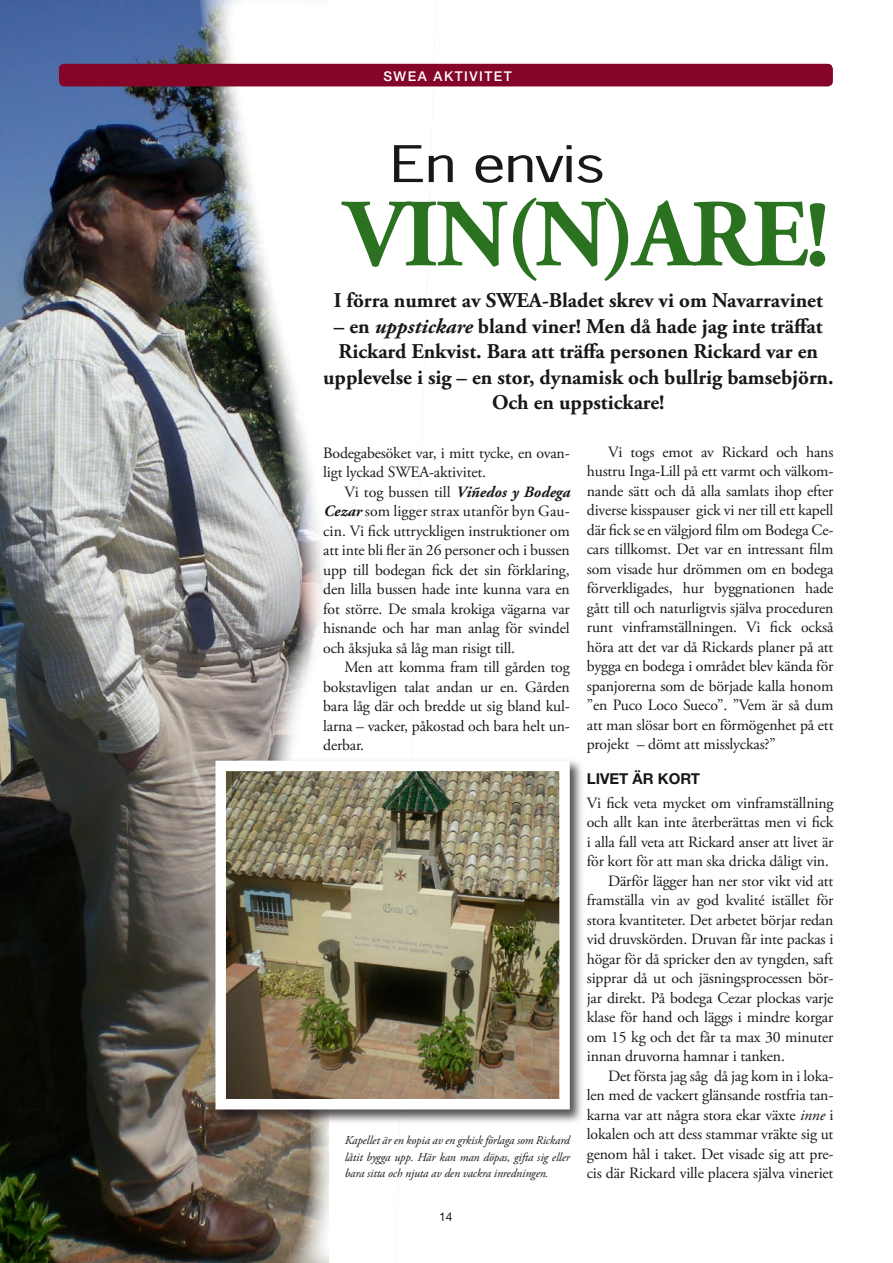
<style>
.page{position:relative;width:893px;height:1263px;background:#fff}
.page>*{position:absolute;margin:0;border:0;box-sizing:border-box;transform-origin:0 0}
.t1{font:700 96px "Adobe Garamond Pro";letter-spacing:-.03em;color:#2a7220}
.t2{font:700 21px/25.5px "Adobe Garamond Pro";color:#1a171b;text-align:center}
.t3{font:15.75px/19.5px "Adobe Garamond Pro";letter-spacing:-.01em;color:#1a171b;text-align:justify}
.t4{font:700 15px "Helvetica Neue";color:#1a171b}
.t5{font:500 13.5px "Helvetica Neue";letter-spacing:.11em;color:#fff}
.t6{font:italic 12px/16.5px "Adobe Garamond Pro";letter-spacing:-.01em;color:#1a171b;text-align:justify}
.t7{font:12px "Helvetica Neue";color:#1a171b}
.s1{font-style:italic}
.s2{font-family:"Adobe Garamond";font-weight:700;font-style:italic}
</style>
<div class="page">
<img style="left:0;top:0;width:195px;height:1263px">
<img style="left:195px;top:0;width:243px;height:1263px">
<div style="left:59px;top:64px;width:774px;height:22px;background:#840528;border-radius:5px"></div>
<div style="left:213px;top:758px;width:373px;height:367px;background:#1a171b;opacity:.75"></div>
<img style="left:226px;top:772px;width:333px;height:326px">
<div style="left:215px;top:761px;width:355px;height:348px;border:10px solid #fff"></div>
<img style="left:276px;top:136px;width:8px;height:1008px">
<svg style="left:394px;top:145px;width:208px;height:38px"></svg>
<p class="t5" style="left:383px;top:68px;width:130px">SWEA AKTIVITET</p>
<h1 class="t1" style="left:344px;top:179px;width:487px">VIN(N)ARE!</h1>
<h2 class="t2" style="left:334px;top:288px;width:491px">I förra numret av SWEA-Bladet skrev vi om Navarravinet</h2>
<h2 class="t2" style="left:323px;top:314px;width:512px">– en <span class="s1">uppstickare</span> bland viner! Men då hade jag inte träffat Rickard Enkvist. Bara att träffa personen Rickard var en upplevelse i sig – en stor, dynamisk och bullrig bamsebjörn.<br>Och en uppstickare!</h2>
<p class="t3" style="left:323px;top:444px;width:248px">Bodegabesöket var, i mitt tycke, en ovan&shy;ligt lyckad SWEA-aktivitet.</p>
<p class="t3" style="left:323px;top:483px;width:248px;text-indent:21px">Vi tog bussen till <span class="s2">Viñedos y Bodega Cezar</span> som ligger strax utanför byn Gau&shy;cin. Vi fick uttryckligen instruktioner om att inte bli fler än 26 personer och i bussen upp till bodegan fick det sin förklaring, den lilla bussen hade inte kunna vara en fot större. De smala krokiga vägarna var hisnande och har man anlag för svindel och åksjuka så låg man risigt till.</p>
<p class="t3" style="left:323px;top:658px;width:248px;text-indent:21px">Men att komma fram till gården tog bokstavligen talat andan ur en. Gården bara låg där och bredde ut sig bland kul&shy;larna – vacker, påkostad och bara helt un&shy;derbar.</p>
<p class="t3" style="left:587px;top:442px;width:248px;text-indent:21px">Vi togs emot av Rickard och hans hustru Inga-Lill på ett varmt och välkom&shy;nande sätt och då alla samlats ihop efter diverse kisspauser gick vi ner till ett kapell där fick se en välgjord film om Bodega Ce&shy;cars tillkomst. Det var en intressant film som visade hur drömmen om en bodega förverkligades, hur byggnationen hade gått till och naturligtvis själva proceduren runt vinframställningen. Vi fick också höra att det var då Rickards planer på att bygga en bodega i området blev kända för spanjorerna som de började kalla honom ”en Puco Loco Sueco”. ”Vem är så dum att man slösar bort en förmögenhet på ett projekt – dömt att misslyckas?”</p>
<p class="t4" style="left:587px;top:769px;width:115px">LIVET ÄR KORT</p>
<p class="t3" style="left:587px;top:794px;width:248px">Vi fick veta mycket om vinframställning</p>
<p class="t3" style="left:587px;top:813px;width:248px">och allt kan inte återberättas men vi fick</p>
<p class="t3" style="left:587px;top:833px;width:248px">i alla fall veta att Rickard anser att livet är</p>
<p class="t3" style="left:587px;top:852px;width:244px">för kort för att man ska dricka dåligt vin.</p>
<p class="t3" style="left:608px;top:872px;width:227px">Därför lägger han ner stor vikt vid att</p>
<p class="t3" style="left:587px;top:891px;width:248px">framställa vin av god kvalité istället för</p>
<p class="t3" style="left:587px;top:911px;width:248px">stora kvantiteter. Det arbetet börjar redan</p>
<p class="t3" style="left:587px;top:930px;width:248px">vid druvskörden. Druvan får inte packas i</p>
<p class="t3" style="left:587px;top:950px;width:248px">högar för då spricker den av tyngden, saft</p>
<p class="t3" style="left:587px;top:969px;width:248px">sipprar då ut och jäsningsprocessen bör-</p>
<p class="t3" style="left:587px;top:989px;width:248px">jar direkt. På bodega Cezar plockas varje</p>
<p class="t3" style="left:587px;top:1008px;width:248px">klase för hand och läggs i mindre korgar</p>
<p class="t3" style="left:587px;top:1028px;width:248px">om 15 kg och det får ta max 30 minuter</p>
<p class="t3" style="left:587px;top:1047px;width:200px">innan druvorna hamnar i tanken.</p>
<p class="t3" style="left:608px;top:1067px;width:227px">Det första jag såg då jag kom in i loka-</p>
<p class="t3" style="left:587px;top:1086px;width:248px">len med de vackert glänsande rostfria tan-</p>
<p class="t3" style="left:587px;top:1106px;width:248px">karna var att några stora ekar växte <span class="s1">inne</span> i</p>
<p class="t3" style="left:587px;top:1125px;width:248px">lokalen och att dess stammar vräkte sig ut</p>
<p class="t3" style="left:587px;top:1145px;width:248px">genom hål i taket. Det visade sig att pre-</p>
<p class="t3" style="left:587px;top:1164px;width:248px">cis där Rickard ville placera själva vineriet</p>
<p class="t6" style="left:345px;top:1132px;width:226px">Kapellet är en kopia av en grkisk förlaga som Rickard låtit bygga upp. Här kan man döpas, gifta sig eller bara sitta och njuta av den vackra inredningen.</p>
<p class="t7" style="left:439px;top:1210px;width:15px">14</p>
</div>
